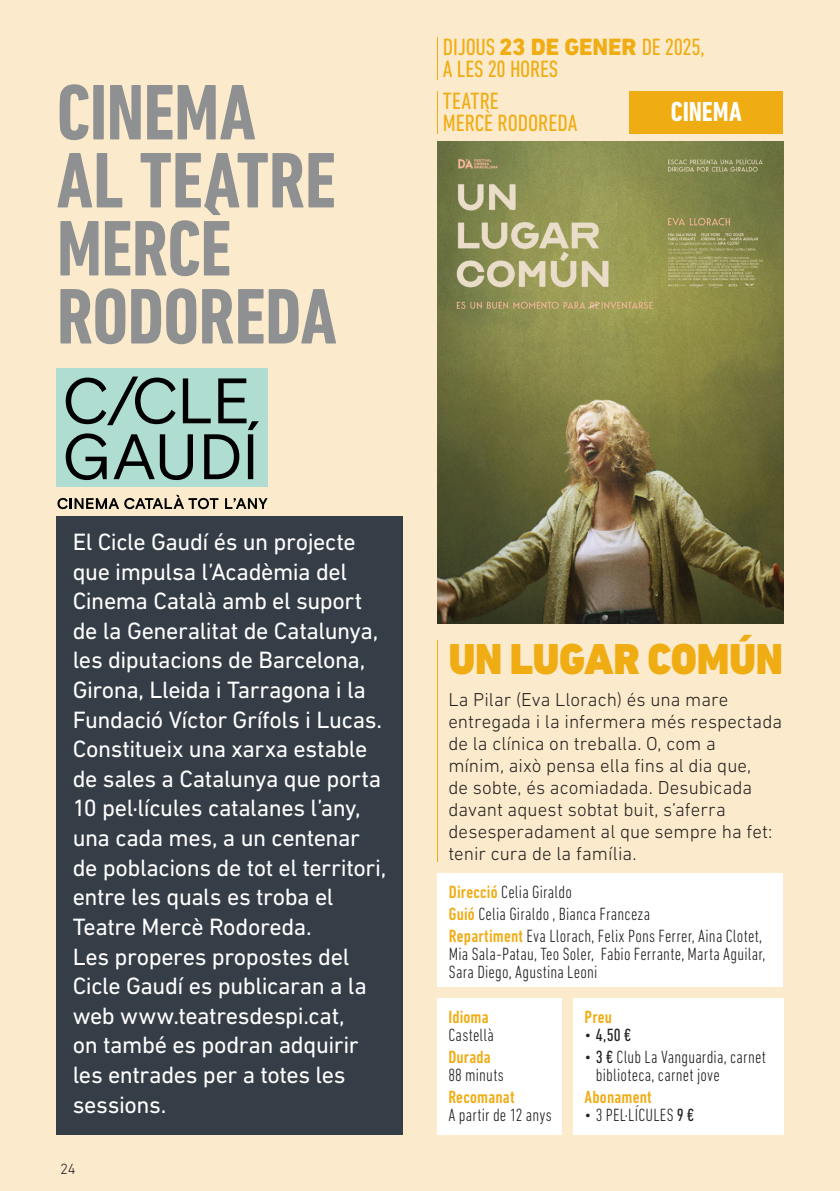
<style>
.page{position:relative;width:840px;height:1191px;background:#fff}
.page>*{position:absolute;margin:0;border:0;box-sizing:border-box;transform-origin:0 0}
.t1{font:700 condensed 80px/68px "DIN Next LT Pro";letter-spacing:-.01em;color:#8e9091}
.t2{font:900 44px "DIN Next LT Pro";letter-spacing:-.01em;color:#f0ac13;scale:.95 1}
.t3{font:700 condensed 28px "DIN Next LT Pro";color:#fff}
.t4{font:24px/29.6px "DIN Next LT Pro";letter-spacing:-.015em;color:#fff}
.t5{font:condensed 24px/22px "DIN Next LT Pro";letter-spacing:-.005em;color:#f0ac13}
.t6{font:300 19px/22px "DIN Next LT Pro";letter-spacing:.005em;color:#231f20}
.t7{font:300 condensed 18px/18px "DIN Next LT Pro";letter-spacing:.015em;color:#231f20}
.t8{font:500 condensed 18px "DIN Next LT Pro";letter-spacing:.01em;color:#f0ac13}
.t9{font:condensed 18px "DIN Next LT Pro";color:#231f20}
.t10{font:300 15px "DIN Next LT Pro";color:#231f20}
.s1{font-weight:800;font-stretch:normal}
.s2{font-weight:500;color:#f0ac13}
.s3{font-weight:300}
.s4{font-weight:400}
</style>
<div class="page">
<div style="left:0;top:0;width:839px;height:1191px;background:#fbebcc"></div>
<hr style="left:839px;top:0;width:1px;height:1191px;background:#fbebcc">
<div style="left:437px;top:998px;width:124px;height:136px;background:#fff"></div>
<div style="left:573px;top:998px;width:209px;height:136px;background:#fff"></div>
<hr style="left:437px;top:641px;width:1px;height:221px;background:#f0ac13">
<img style="left:437px;top:142px;width:345px;height:482px">
<div style="left:437px;top:873px;width:345px;height:113px;background:#fff"></div>
<hr style="left:437px;top:37px;width:1px;height:42px;background:#f0ac13">
<hr style="left:437px;top:91px;width:1px;height:42px;background:#f0ac13">
<div style="left:629px;top:91px;width:153px;height:42px;background:#f0ac13"></div>
<div style="left:57px;top:516px;width:346px;height:618px;background:#353e47"></div>
<div style="left:57px;top:368px;width:211px;height:119px;background:#afddd1"></div>
<svg style="left:66px;top:376px;width:193px;height:104px"></svg>
<svg style="left:57px;top:495px;width:161px;height:14px"></svg>
<svg style="left:225px;top:498px;width:42px;height:11px"></svg>
<h1 class="t1" style="left:57px;top:78px;width:281px">CINEMA<br>AL TEATRE<br>MERCÈ<br>RODOREDA</h1>
<p class="t5" style="left:442px;top:36px;width:263px">DIJOUS <span class="s1">23 DE GENER</span> DE 2025,<br>A LES 20 HORES</p>
<p class="t5" style="left:442px;top:90px;width:136px">TEATRE<br>MERCÈ RODOREDA</p>
<p class="t3" style="left:670px;top:95px;width:72px">CINEMA</p>
<p class="t4" style="left:73px;top:527px;width:315px">El Cicle Gaudí és un projecte que impulsa l’Acadèmia del<br>Cinema Català amb el suport de la Generalitat de Catalunya, les diputacions de Barcelona,<br>Girona, Lleida i Tarragona i la<br>Fundació Víctor Grífols i Lucas.<br>Constitueix una xarxa estable de sales a Catalunya que porta<br>10 pel·lícules catalanes l’any, una cada mes, a un centenar de poblacions de tot el territori, entre les quals es troba el<br>Teatre Mercè Rodoreda.<br>Les properes propostes del<br>Cicle Gaudí es publicaran a la web www.teatresdespi.cat,<br>on també es podran adquirir les entrades per a totes les sessions.</p>
<p class="t10" style="left:60px;top:1159px;width:17px">24</p>
<h2 class="t2" style="left:448px;top:632px;width:354px">UN LUGAR COMÚN</h2>
<p class="t6" style="left:448px;top:688px;width:335px">La Pilar (Eva Llorach) és una mare entregada i la infermera més respectada de la clínica on treballa. O, com a<br>mínim, això pensa ella fins al dia que,<br>de sobte, és acomiadada. Desubicada davant aquest sobtat buit, s’aferra desesperadament al que sempre ha fet: tenir cura de la família.</p>
<p class="t7" style="left:448px;top:881px;width:314px;line-height:22px"><span class="s2">Direcció</span> Celia Giraldo<br><span class="s2">Guió</span> Celia Giraldo , Bianca Franceza<br><span class="s2">Repartiment</span> Eva Llorach, Felix Pons Ferrer, Aina Clotet,</p>
<p class="t7" style="left:448px;top:945px;width:318px">Mia Sala-Patau, Teo Soler, Fabio Ferrante, Marta Aguilar,<br>Sara Diego, Agustina Leoni</p>
<p class="t8" style="left:448px;top:1006px;width:42px">Idioma</p>
<p class="t7" style="left:448px;top:1025px;width:47px">Castellà</p>
<p class="t8" style="left:448px;top:1046px;width:44px">Durada</p>
<p class="t7" style="left:448px;top:1065px;width:57px">88 minuts</p>
<p class="t8" style="left:448px;top:1086px;width:68px">Recomanat</p>
<p class="t7" style="left:448px;top:1105px;width:105px">A partir de 12 anys</p>
<p class="t8" style="left:584px;top:1006px;width:29px">Preu</p>
<p class="t9" style="left:584px;top:1024px;width:48px"><span class="s3">•</span> 4,50 €</p>
<p class="t7" style="left:595px;top:1047px;width:171px;text-indent:-11px">• <span class="s4">3 €</span> Club La Vanguardia, carnet biblioteca, carnet jove</p>
<p class="t8" style="left:584px;top:1086px;width:69px">Abonament</p>
<p class="t7" style="left:584px;top:1105px;width:111px">• 3 PEL·LÍCULES <span class="s4">9 €</span></p>
</div>
